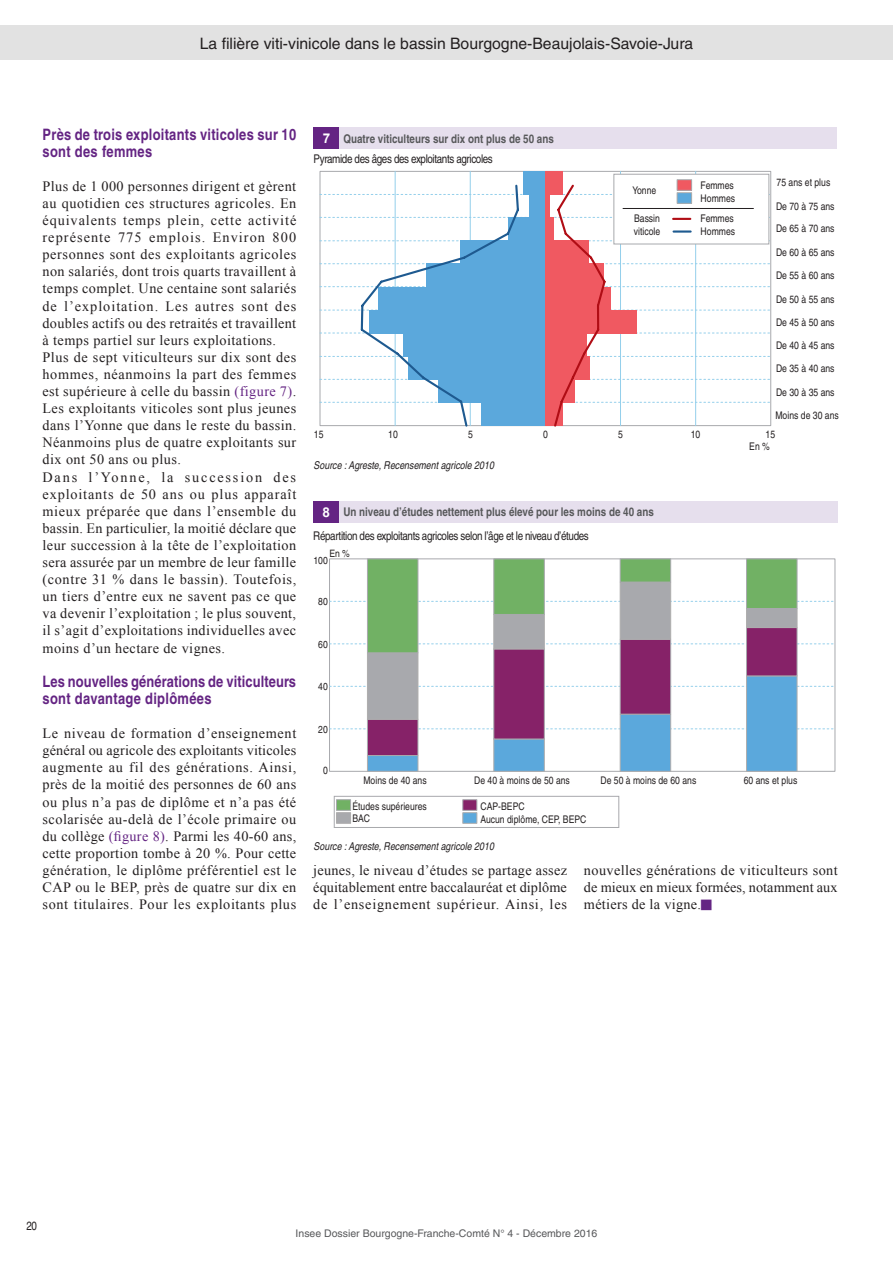
<style>
.page{position:relative;width:893px;height:1263px;background:#fff}
.page>*{position:absolute;margin:0;border:0;box-sizing:border-box;transform-origin:0 0}
._3_Inter{font:700 condensed 15.75px/17.1px "Helvetica";letter-spacing:.015em;color:#642483}
.t1{font:15.75px "Helvetica";color:#231f20}
._1_Texte{font:14.25px/17.1px "Times New Roman";letter-spacing:.03em;color:#231f20;text-align:justify}
._7__Lettrine_numéro{font:700 13.5px "Arial";color:#fff}
._9__Illustration_sou{font:condensed 12px "Helvetica";letter-spacing:-.03em;color:#231f20}
._6_Titre_illustratio{font:700 condensed 12px "Helvetica";color:#57585a}
._2_Bandeau{font:condensed 12px "Helvetica";color:#231f20}
._8__Source_illustrat{font:italic condensed 10.8px "Helvetica";color:#231f20}
.t2{font:10.5px/12.1px "Helvetica";color:#231f20;scale:.82 1}
.t3{font:10.5px "Helvetica";color:#57585a}
.t4{font:10.2px "Helvetica";color:#231f20;scale:.84 1}
.s1{color:#642483}
</style>
<div class="page">
<div style="left:0;top:26px;width:893px;height:34px;background:#e2e2e2"></div>
<div style="left:314px;top:128px;width:25px;height:21px;background:#642483"></div>
<div style="left:339px;top:128px;width:497px;height:21px;background:#e6dfed"></div>
<svg style="left:320px;top:171px;width:451px;height:256px"></svg>
<hr style="left:674px;top:230px;width:17px;height:3px;background:#1e5a90">
<div style="left:314px;top:501px;width:25px;height:21px;background:#642483"></div>
<div style="left:339px;top:501px;width:499px;height:21px;background:#e6dfed"></div>
<div style="left:329px;top:558px;width:506px;height:214px;background:#fff;border:1px solid #a8a9ad"></div>
<svg style="left:330px;top:728px;width:505px;height:1px"></svg>
<svg style="left:330px;top:686px;width:505px;height:1px"></svg>
<svg style="left:330px;top:643px;width:505px;height:1px"></svg>
<svg style="left:330px;top:601px;width:505px;height:1px"></svg>
<div style="left:367px;top:755px;width:51px;height:17px;background:#5ba8dc;border:1px solid #aeadad"></div>
<div style="left:493px;top:738px;width:52px;height:34px;background:#5ba8dc;border:1px solid #aeadad"></div>
<div style="left:620px;top:714px;width:51px;height:58px;background:#5ba8dc;border:1px solid #aeadad"></div>
<div style="left:746px;top:675px;width:51px;height:97px;background:#5ba8dc;border:1px solid #aeadad"></div>
<div style="left:367px;top:719px;width:51px;height:37px;background:#862268;border:1px solid #a8a9ad"></div>
<div style="left:493px;top:648px;width:52px;height:91px;background:#862268;border:1px solid #a8a9ad"></div>
<div style="left:620px;top:639px;width:51px;height:75px;background:#862268;border:1px solid #a8a9ad"></div>
<div style="left:746px;top:627px;width:51px;height:49px;background:#862268;border:1px solid #a8a9ad"></div>
<div style="left:367px;top:652px;width:51px;height:68px;background:#a8a9ad"></div>
<div style="left:493px;top:614px;width:52px;height:35px;background:#a8a9ad;border:1px solid #aeadad"></div>
<div style="left:620px;top:582px;width:51px;height:58px;background:#a8a9ad"></div>
<div style="left:746px;top:608px;width:51px;height:20px;background:#a8a9ad"></div>
<div style="left:367px;top:558px;width:51px;height:95px;background:#71b164;border:1px solid #a8a9ad"></div>
<div style="left:493px;top:558px;width:52px;height:57px;background:#71b164;border:1px solid #a8a9ad"></div>
<div style="left:620px;top:558px;width:51px;height:24px;background:#71b164;border:1px solid #a8a9ad"></div>
<div style="left:746px;top:558px;width:51px;height:51px;background:#71b164;border:1px solid #a8a9ad"></div>
<div style="left:334px;top:796px;width:285px;height:32px;border:1px solid #a8a9ad"></div>
<div style="left:336px;top:799px;width:15px;height:12px;background:#71b164;border:1px solid #a8a9ad"></div>
<div style="left:336px;top:812px;width:15px;height:12px;background:#a8a9ad;border:1px solid #aeadad"></div>
<div style="left:462px;top:799px;width:15px;height:12px;background:#862268;border:1px solid #a8a9ad"></div>
<div style="left:462px;top:812px;width:15px;height:12px;background:#5ba8dc;border:1px solid #aeadad"></div>
<p class="t1" style="left:200px;top:34px;width:495px">La filière viti-vinicole dans le bassin Bourgogne-Beaujolais-Savoie-Jura</p>
<p class="_3_Inter" style="left:43px;top:125px;width:255px">Près de trois exploitants viticoles sur 10 sont des femmes</p>
<p class="_1_Texte" style="left:43px;top:177px;width:255px">Plus de 1 000 personnes dirigent et gèrent au quotidien ces structures agricoles. En équivalents temps plein, cette activité représente 775 emplois. Environ 800 personnes sont des exploitants agricoles non salariés, dont trois quarts travaillent à temps complet. Une centaine sont salariés de l’exploitation. Les autres sont des doubles actifs ou des retraités et travaillent à temps partiel sur leurs exploitations.</p>
<p class="_1_Texte" style="left:43px;top:348px;width:255px">Plus de sept viticulteurs sur dix sont des hommes, néanmoins la part des femmes est supérieure à celle du bassin <span class="s1">(figure 7)</span>.<br>Les exploitants viticoles sont plus jeunes dans l’Yonne que dans le reste du bassin.<br>Néanmoins plus de quatre exploitants sur dix ont 50 ans ou plus.</p>
<p class="_1_Texte" style="left:43px;top:468px;width:255px">Dans l’Yonne, la succession des exploitants de 50 ans ou plus apparaît mieux préparée que dans l’ensemble du bassin. En particulier, la moitié déclare que leur succession à la tête de l’exploitation sera assurée par un membre de leur famille (contre 31 % dans le bassin). Toutefois, un tiers d’entre eux ne savent pas ce que va devenir l’exploitation ; le plus souvent, il s’agit d’exploitations individuelles avec moins d’un hectare de vignes.</p>
<p class="_3_Inter" style="left:43px;top:672px;width:255px">Les nouvelles générations de viticulteurs sont davantage diplômées</p>
<p class="_1_Texte" style="left:43px;top:724px;width:255px">Le niveau de formation d’enseignement général ou agricole des exploitants viticoles augmente au fil des générations. Ainsi, près de la moitié des personnes de 60 ans ou plus n’a pas de diplôme et n’a pas été scolarisée au-delà de l’école primaire ou du collège <span class="s1">(figure 8)</span>. Parmi les 40-60 ans, cette proportion tombe à 20 %. Pour cette génération, le diplôme préférentiel est le CAP ou le BEP, près de quatre sur dix en sont titulaires. Pour les exploitants plus</p>
<p class="_7__Lettrine_numéro" style="left:323px;top:129px;width:9px">7</p>
<p class="_6_Titre_illustratio" style="left:343px;top:131px;width:212px">Quatre viticulteurs sur dix ont plus de 50 ans</p>
<p class="_9__Illustration_sou" style="left:314px;top:151px;width:181px">Pyramide des âges des exploitants agricoles</p>
<p class="t2" style="left:632px;top:184px;width:30px">Yonne</p>
<p class="t2" style="left:701px;top:180px;width:44px">Femmes<br>Hommes</p>
<p class="t2" style="left:634px;top:213px;width:34px">Bassin viticole</p>
<p class="t2" style="left:701px;top:213px;width:44px">Femmes<br>Hommes</p>
<p class="t2" style="left:777px;top:177px;width:67px">75 ans et plus</p>
<p class="t2" style="left:776px;top:200px;width:73px">De 70 à 75 ans</p>
<p class="t2" style="left:776px;top:222px;width:73px">De 65 à 70 ans</p>
<p class="t2" style="left:776px;top:246px;width:73px">De 60 à 65 ans</p>
<p class="t2" style="left:776px;top:269px;width:73px">De 55 à 60 ans</p>
<p class="t2" style="left:776px;top:293px;width:73px">De 50 à 55 ans</p>
<p class="t2" style="left:776px;top:316px;width:73px">De 45 à 50 ans</p>
<p class="t2" style="left:776px;top:339px;width:73px">De 40 à 45 ans</p>
<p class="t2" style="left:776px;top:362px;width:73px">De 35 à 40 ans</p>
<p class="t2" style="left:776px;top:386px;width:73px">De 30 à 35 ans</p>
<p class="t2" style="left:775px;top:409px;width:79px">Moins de 30 ans</p>
<p class="t2" style="left:314px;top:428px;width:13px">15</p>
<p class="t2" style="left:388px;top:428px;width:13px">10</p>
<p class="t2" style="left:468px;top:428px;width:7px">5</p>
<p class="t2" style="left:543px;top:428px;width:7px">0</p>
<p class="t2" style="left:618px;top:428px;width:7px">5</p>
<p class="t2" style="left:691px;top:428px;width:13px">10</p>
<p class="t2" style="left:765px;top:428px;width:13px">15</p>
<p class="_8__Source_illustrat" style="left:314px;top:459px;width:182px">Source : Agreste, Recensement agricole 2010</p>
<p class="_7__Lettrine_numéro" style="left:323px;top:503px;width:9px">8</p>
<p class="_6_Titre_illustratio" style="left:343px;top:505px;width:312px">Un niveau d’études nettement plus élevé pour les moins de 40 ans</p>
<p class="_9__Illustration_sou" style="left:313px;top:529px;width:277px">Répartition des exploitants agricoles selon l’âge et le niveau d’études</p>
<p class="t4" style="left:329px;top:547px;width:26px">En %</p>
<p class="t4" style="left:314px;top:554px;width:19px">100</p>
<p class="t4" style="left:318px;top:595px;width:13px">80</p>
<p class="t4" style="left:318px;top:639px;width:13px">60</p>
<p class="t4" style="left:318px;top:680px;width:13px">40</p>
<p class="t4" style="left:318px;top:723px;width:13px">20</p>
<p class="t2" style="left:749px;top:441px;width:27px">En %</p>
<p class="t2" style="left:323px;top:764px;width:7px">0</p>
<p class="t2" style="left:363px;top:774px;width:79px">Moins de 40 ans</p>
<p class="t2" style="left:474px;top:774px;width:118px">De 40 à moins de 50 ans</p>
<p class="t2" style="left:601px;top:774px;width:118px">De 50 à moins de 60 ans</p>
<p class="t2" style="left:744px;top:774px;width:67px">60 ans et plus</p>
<p class="t2" style="left:352px;top:800px;width:92px">Études supérieures<br>BAC</p>
<p class="t2" style="left:481px;top:801px;width:130px">CAP-BEPC<br>Aucun diplôme, CEP, BEPC</p>
<p class="_8__Source_illustrat" style="left:314px;top:840px;width:182px">Source : Agreste, Recensement agricole 2010</p>
<p class="_1_Texte" style="left:313px;top:861px;width:255px">jeunes, le niveau d’études se partage assez équitablement entre baccalauréat et diplôme de l’enseignement supérieur. Ainsi, les</p>
<p class="_1_Texte" style="left:584px;top:861px;width:255px">nouvelles générations de viticulteurs sont de mieux en mieux formées, notamment aux métiers de la vigne.</p>
<p class="_2_Bandeau" style="left:27px;top:1219px;width:12px">20</p>
<p class="t3" style="left:296px;top:1228px;width:303px">Insee Dossier Bourgogne-Franche-Comté N° 4 - Décembre 2016</p>
</div>
